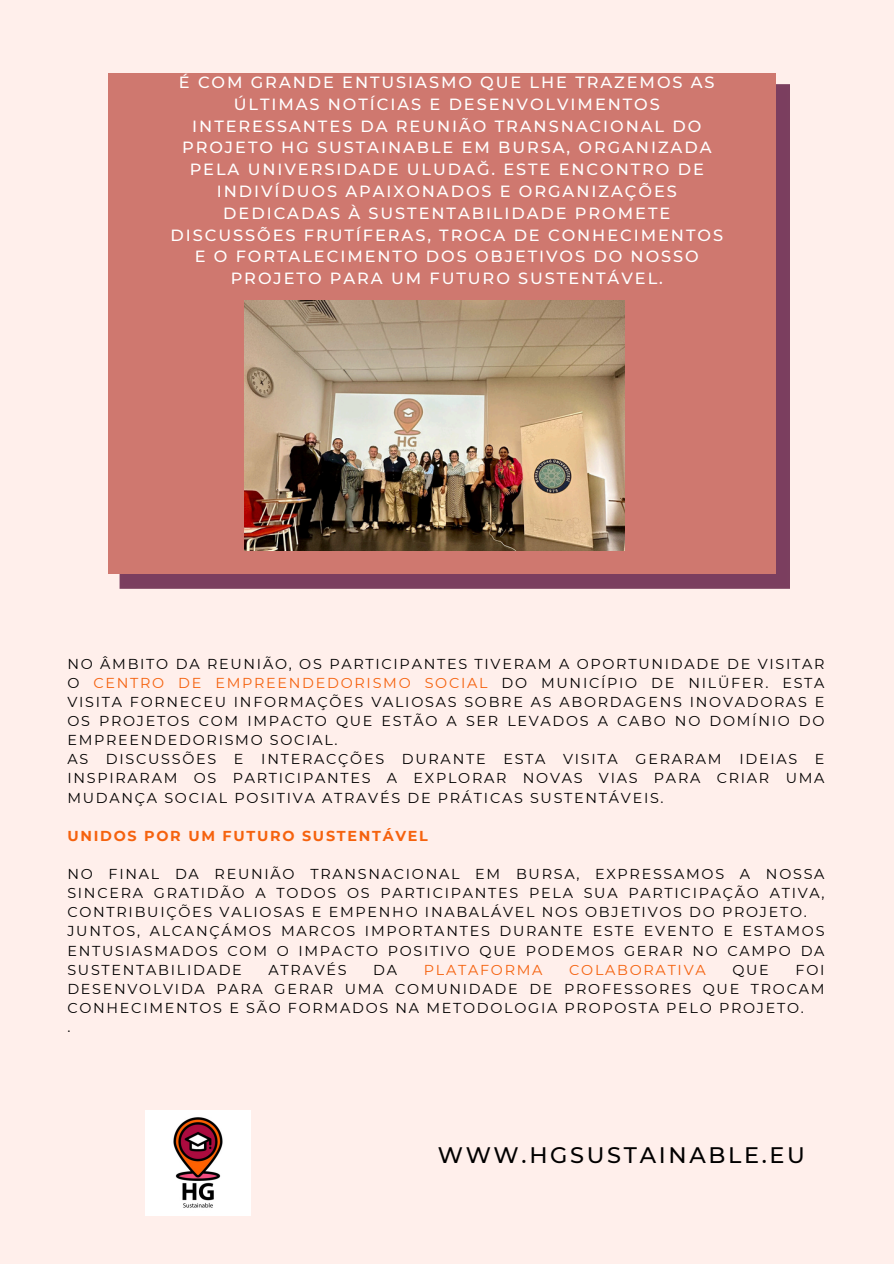
<style>
.page{position:relative;width:894px;height:1264px;background:#fff}
.page>*{position:absolute;margin:0;border:0;box-sizing:border-box;transform-origin:0 0}
.t1{font:500 22.35px "Montserrat";letter-spacing:.12em;color:#000}
.t2{font:500 16.2px/21.8px "Montserrat";letter-spacing:.12em;color:#fff;text-align:center}
.t3{font:14.4px/19.2px "Montserrat";letter-spacing:.12em;color:#000;text-align:justify}
.t4{font:700 14.4px "Montserrat";letter-spacing:.12em;color:#f5620e}
.t5{font:14.4px "Montserrat";letter-spacing:.12em;color:#f5620e}
.s1{color:#f5620e}
</style>
<div class="page">
<div style="left:0;top:0;width:893px;height:1263px;background:#ffefeb"></div>
<svg style="left:119px;top:84px;width:670px;height:505px;background:#804361"></svg>
<div style="left:108px;top:73px;width:667px;height:501px;background:#cf786f"></div>
<img style="left:145px;top:1110px;width:105px;height:105px">
<img style="left:244px;top:301px;width:380px;height:249px">
<p class="t2" style="left:170px;top:71px;width:554px">É COM GRANDE ENTUSIASMO QUE LHE TRAZEMOS AS ÚLTIMAS NOTÍCIAS E DESENVOLVIMENTOS INTERESSANTES DA REUNIÃO TRANSNACIONAL DO PROJETO HG SUSTAINABLE EM BURSA, ORGANIZADA PELA UNIVERSIDADE ULUDAĞ. ESTE ENCONTRO DE INDIVÍDUOS APAIXONADOS E ORGANIZAÇÕES DEDICADAS À SUSTENTABILIDADE PROMETE DISCUSSÕES FRUTÍFERAS, TROCA DE CONHECIMENTOS E O FORTALECIMENTO DOS OBJETIVOS DO NOSSO PROJETO PARA UM FUTURO SUSTENTÁVEL.</p>
<h3 class="t3" style="left:67px;top:653px;width:758px">NO ÂMBITO DA REUNIÃO, OS PARTICIPANTES TIVERAM A OPORTUNIDADE DE VISITAR O <span class="s1">CENTRO DE EMPREENDEDORISMO SOCIAL</span> DO MUNICÍPIO DE NILÜFER. ESTA VISITA FORNECEU INFORMAÇÕES VALIOSAS SOBRE AS ABORDAGENS INOVADORAS E OS PROJETOS COM IMPACTO QUE ESTÃO A SER LEVADOS A CABO NO DOMÍNIO DO EMPREENDEDORISMO SOCIAL.</h3>
<p class="t3" style="left:67px;top:749px;width:758px">AS DISCUSSÕES E INTERACÇÕES DURANTE ESTA VISITA GERARAM IDEIAS E INSPIRARAM OS PARTICIPANTES A EXPLORAR NOVAS VIAS PARA CRIAR UMA MUDANÇA SOCIAL POSITIVA ATRAVÉS DE PRÁTICAS SUSTENTÁVEIS.</p>
<p class="t4" style="left:67px;top:826px;width:362px">UNIDOS POR UM FUTURO SUSTENTÁVEL</p>
<p class="t3" style="left:67px;top:864px;width:758px">NO FINAL DA REUNIÃO TRANSNACIONAL EM BURSA, EXPRESSAMOS A NOSSA SINCERA GRATIDÃO A TODOS OS PARTICIPANTES PELA SUA PARTICIPAÇÃO ATIVA, CONTRIBUIÇÕES VALIOSAS E EMPENHO INABALÁVEL NOS OBJETIVOS DO PROJETO.</p>
<p class="t3" style="left:67px;top:921px;width:758px">JUNTOS, ALCANÇÁMOS MARCOS IMPORTANTES DURANTE ESTE EVENTO E ESTAMOS ENTUSIASMADOS COM O IMPACTO POSITIVO QUE PODEMOS GERAR NO CAMPO DA SUSTENTABILIDADE</p>
<p class="t3" style="left:268px;top:959px;width:79px">ATRAVÉS</p>
<p class="t3" style="left:373px;top:959px;width:25px">DA</p>
<p class="t5" style="left:424px;top:960px;width:120px">PLATAFORMA</p>
<p class="t5" style="left:569px;top:960px;width:138px">COLABORATIVA</p>
<p class="t3" style="left:732px;top:959px;width:38px">QUE</p>
<p class="t3" style="left:67px;top:959px;width:758px;text-indent:728px">FOI DESENVOLVIDA PARA GERAR UMA COMUNIDADE DE PROFESSORES QUE TROCAM CONHECIMENTOS E SÃO FORMADOS NA METODOLOGIA PROPOSTA PELO PROJETO.</p>
<h1 class="t3" style="left:67px;top:1017px;width:5px">.</h1>
<p class="t1" style="left:437px;top:1141px;width:368px">WWW.HGSUSTAINABLE.EU</p>
</div>
